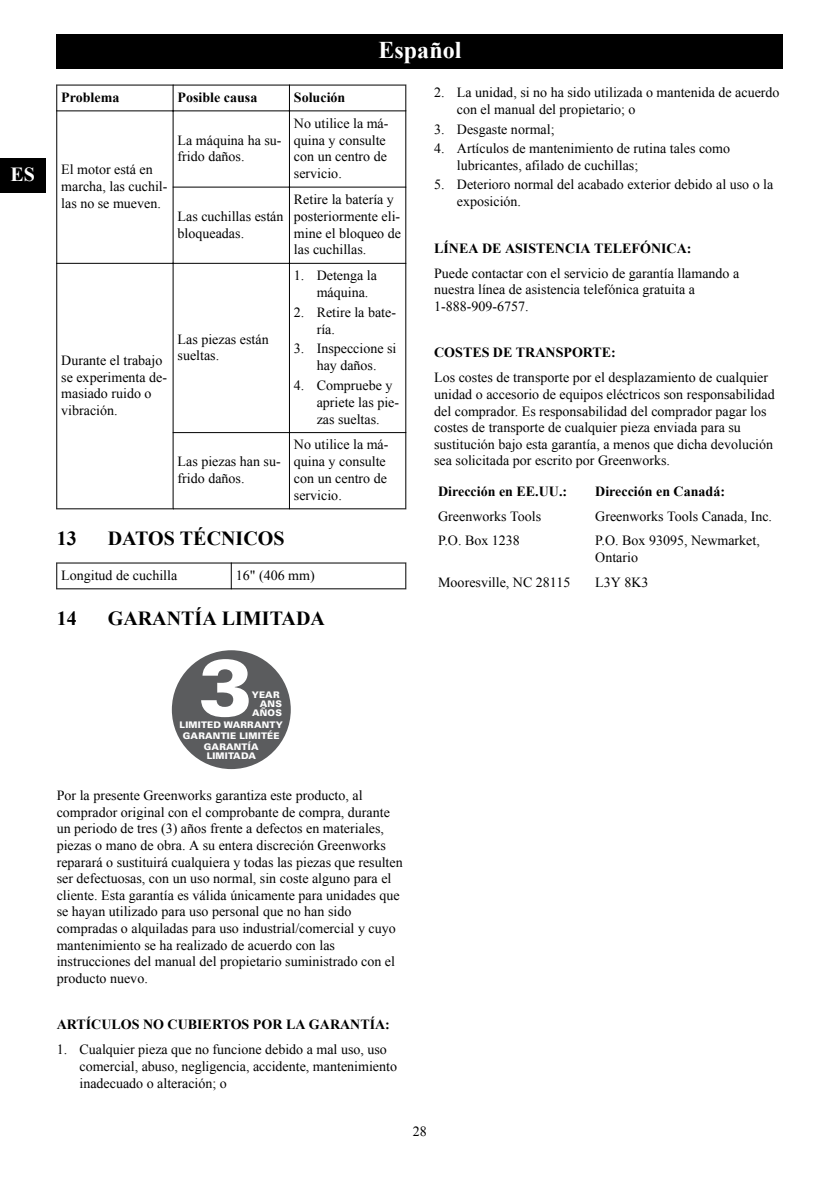
<style>
.page{position:relative;width:840px;height:1191px;background:#fff}
.page>*{position:absolute;margin:0;border:0;box-sizing:border-box;transform-origin:0 0}
.t1{font:900 79.6px "Univers LT Std";color:#fff}
.t2{font:700 24px "Times New Roman";color:#fff}
.t3{font:700 20px "Times New Roman";color:#000}
.t4{font:700 20px "Times New Roman";color:#fff}
.t5{font:14px/16.6px "Times New Roman";color:#000}
.t6{font:700 14px "Times New Roman";color:#000}
.t7{font:900 9px/9px "Univers LT Std";letter-spacing:.02em;color:#fff;text-align:right}
</style>
<div class="page">
<hr style="left:56px;top:85px;width:117px;height:1px;background:#000">
<svg style="left:172px;top:85px;width:1px;height:25px"></svg>
<hr style="left:56px;top:110px;width:118px;height:1px;background:#000">
<svg style="left:56px;top:85px;width:1px;height:26px"></svg>
<hr style="left:173px;top:85px;width:116px;height:1px;background:#000">
<svg style="left:289px;top:86px;width:1px;height:24px"></svg>
<hr style="left:172px;top:110px;width:118px;height:1px;background:#000">
<hr style="left:289px;top:85px;width:117px;height:1px;background:#000">
<svg style="left:405px;top:85px;width:1px;height:25px"></svg>
<hr style="left:288px;top:110px;width:118px;height:1px;background:#000">
<hr style="left:172px;top:110px;width:1px;height:153px;background:#000">
<hr style="left:56px;top:263px;width:117px;height:1px;background:#000">
<hr style="left:56px;top:111px;width:1px;height:152px;background:#000">
<hr style="left:289px;top:110px;width:1px;height:78px;background:#000">
<hr style="left:172px;top:187px;width:118px;height:1px;background:#000">
<hr style="left:405px;top:111px;width:1px;height:76px;background:#000">
<hr style="left:288px;top:187px;width:118px;height:1px;background:#000">
<hr style="left:289px;top:186px;width:1px;height:78px;background:#000">
<hr style="left:172px;top:263px;width:118px;height:1px;background:#000">
<hr style="left:405px;top:187px;width:1px;height:76px;background:#000">
<hr style="left:288px;top:263px;width:118px;height:1px;background:#000">
<hr style="left:172px;top:263px;width:1px;height:246px;background:#000">
<hr style="left:56px;top:508px;width:117px;height:1px;background:#000">
<hr style="left:56px;top:263px;width:1px;height:246px;background:#000">
<hr style="left:289px;top:263px;width:1px;height:170px;background:#000">
<hr style="left:172px;top:432px;width:118px;height:1px;background:#000">
<hr style="left:405px;top:263px;width:1px;height:170px;background:#000">
<hr style="left:288px;top:432px;width:118px;height:1px;background:#000">
<hr style="left:289px;top:432px;width:1px;height:77px;background:#000">
<hr style="left:173px;top:508px;width:116px;height:1px;background:#000">
<hr style="left:405px;top:432px;width:1px;height:77px;background:#000">
<hr style="left:289px;top:508px;width:117px;height:1px;background:#000">
<hr style="left:56px;top:562px;width:175px;height:1px;background:#000">
<svg style="left:231px;top:563px;width:1px;height:25px"></svg>
<hr style="left:56px;top:588px;width:175px;height:1px;background:#000">
<svg style="left:56px;top:562px;width:1px;height:27px"></svg>
<hr style="left:231px;top:562px;width:175px;height:1px;background:#000">
<svg style="left:405px;top:562px;width:1px;height:26px"></svg>
<hr style="left:231px;top:588px;width:175px;height:1px;background:#000">
<div style="left:169px;top:647px;width:124px;height:125px;background:#5b5c5e;border-radius:50%"></div>
<div style="left:166px;top:644px;width:130px;height:131px;border:6px solid #fff;border-radius:50%"></div>
<div style="left:57px;top:34px;width:725px;height:34px;background:#000"></div>
<div style="left:0;top:159px;width:45px;height:34px;background:#000"></div>
<h3 class="t4" style="left:10px;top:164px;width:26px">ES</h3>
<h2 class="t2" style="left:378px;top:36px;width:84px">Español</h2>
<p class="t6" style="left:61px;top:89px;width:60px">Problema</p>
<p class="t6" style="left:177px;top:89px;width:81px">Posible causa</p>
<p class="t6" style="left:294px;top:89px;width:53px">Solución</p>
<p class="t5" style="left:61px;top:161px;width:108px">El motor está en marcha, las cuchil&shy;las no se mueven.</p>
<p class="t5" style="left:61px;top:352px;width:107px">Durante el trabajo se experimenta de&shy;masiado ruido o vibración.</p>
<p class="t5" style="left:177px;top:131px;width:105px">La máquina ha su&shy;frido daños.</p>
<p class="t5" style="left:177px;top:208px;width:107px">Las cuchillas están bloqueadas.</p>
<p class="t5" style="left:177px;top:330px;width:92px">Las piezas están sueltas.</p>
<p class="t5" style="left:177px;top:453px;width:105px">Las piezas han su&shy;frido daños.</p>
<p class="t5" style="left:294px;top:115px;width:96px">No utilice la má&shy;quina y consulte con un centro de servicio.</p>
<p class="t5" style="left:294px;top:191px;width:108px">Retire la batería y posteriormente eli&shy;mine el bloqueo de las cuchillas.</p>
<p class="t5" style="left:316px;top:267px;width:62px;text-indent:-23px">1. Detenga la máquina.</p>
<p class="t5" style="left:316px;top:304px;width:81px;text-indent:-23px">2. Retire la bate&shy;ría.</p>
<p class="t5" style="left:294px;top:340px;width:104px;text-align:center">3. Inspeccione si hay daños.</p>
<p class="t5" style="left:316px;top:377px;width:84px;text-indent:-23px">4. Compruebe y apriete las pie&shy;zas sueltas.</p>
<p class="t5" style="left:294px;top:436px;width:96px">No utilice la má&shy;quina y consulte con un centro de servicio.</p>
<h3 class="t3" style="left:57px;top:526px;width:21px">13</h3>
<h3 class="t3" style="left:108px;top:526px;width:178px">DATOS TÉCNICOS</h3>
<p class="t5" style="left:61px;top:567px;width:117px">Longitud de cuchilla</p>
<p class="t5" style="left:236px;top:567px;width:80px">16" (406 mm)</p>
<h3 class="t3" style="left:57px;top:606px;width:21px">14</h3>
<h3 class="t3" style="left:108px;top:606px;width:218px">GARANTÍA LIMITADA</h3>
<h1 class="t1" style="left:199px;top:642px;width:55px">3</h1>
<p class="t7" style="left:252px;top:690px;width:32px">YEAR<br>ANS<br>AÑOS</p>
<p class="t7" style="left:179px;top:720px;width:105px;line-height:10.8px;text-align:center">LIMITED WARRANTY<br>GARANTIE LIMITÉE<br>GARANTÍA</p>
<p class="t7" style="left:206px;top:751px;width:51px">LIMITADA</p>
<p class="t5" style="left:57px;top:787px;width:347px">Por la presente Greenworks garantiza este producto, al comprador original con el comprobante de compra, durante un periodo de tres (3) años frente a defectos en materiales, piezas o mano de obra. A su entera discreción Greenworks reparará o sustituirá cualquiera y todas las piezas que resulten ser defectuosas, con un uso normal, sin coste alguno para el cliente. Esta garantía es válida únicamente para unidades que se hayan utilizado para uso personal que no han sido compradas o alquiladas para uso industrial/comercial y cuyo mantenimiento se ha realizado de acuerdo con las instrucciones del manual del propietario suministrado con el producto nuevo.</p>
<p class="t6" style="left:57px;top:1017px;width:334px">ARTÍCULOS NO CUBIERTOS POR LA GARANTÍA:</p>
<p class="t5" style="left:79px;top:1041px;width:319px;text-indent:-23px">1. Cualquier pieza que no funcione debido a mal uso, uso comercial, abuso, negligencia, accidente, mantenimiento inadecuado o alteración; o</p>
<p class="t5" style="left:456px;top:84px;width:324px;text-indent:-23px">2. La unidad, si no ha sido utilizada o mantenida de acuerdo con el manual del propietario; o</p>
<p class="t5" style="left:434px;top:120px;width:122px">3. Desgaste normal;</p>
<p class="t5" style="left:456px;top:140px;width:274px;text-indent:-23px">4. Artículos de mantenimiento de rutina tales como lubricantes, afilado de cuchillas;</p>
<p class="t5" style="left:456px;top:176px;width:318px;text-indent:-23px">5. Deterioro normal del acabado exterior debido al uso o la exposición.</p>
<p class="t6" style="left:434px;top:240px;width:259px">LÍNEA DE ASISTENCIA TELEFÓNICA:</p>
<p class="t5" style="left:434px;top:264px;width:306px">Puede contactar con el servicio de garantía llamando a nuestra línea de asistencia telefónica gratuita a<br>1-888-909-6757.</p>
<p class="t6" style="left:434px;top:345px;width:183px">COSTES DE TRANSPORTE:</p>
<p class="t5" style="left:434px;top:369px;width:342px">Los costes de transporte por el desplazamiento de cualquier unidad o accesorio de equipos eléctricos son responsabilidad del comprador. Es responsabilidad del comprador pagar los costes de transporte de cualquier pieza enviada para su sustitución bajo esta garantía, a menos que dicha devolución sea solicitada por escrito por Greenworks.</p>
<p class="t6" style="left:438px;top:483px;width:130px">Dirección en EE.UU.:</p>
<p class="t6" style="left:595px;top:483px;width:131px">Dirección en Canadá:</p>
<p class="t5" style="left:438px;top:507px;width:104px">Greenworks Tools</p>
<p class="t5" style="left:595px;top:507px;width:178px">Greenworks Tools Canada, Inc.</p>
<p class="t5" style="left:438px;top:532px;width:83px">P.O. Box 1238</p>
<p class="t5" style="left:595px;top:532px;width:166px">P.O. Box 93095, Newmarket,<br>Ontario</p>
<p class="t5" style="left:438px;top:573px;width:134px">Mooresville, NC 28115</p>
<p class="t5" style="left:595px;top:573px;width:55px">L3Y 8K3</p>
<p class="t5" style="left:413px;top:1122px;width:15px">28</p>
</div>
